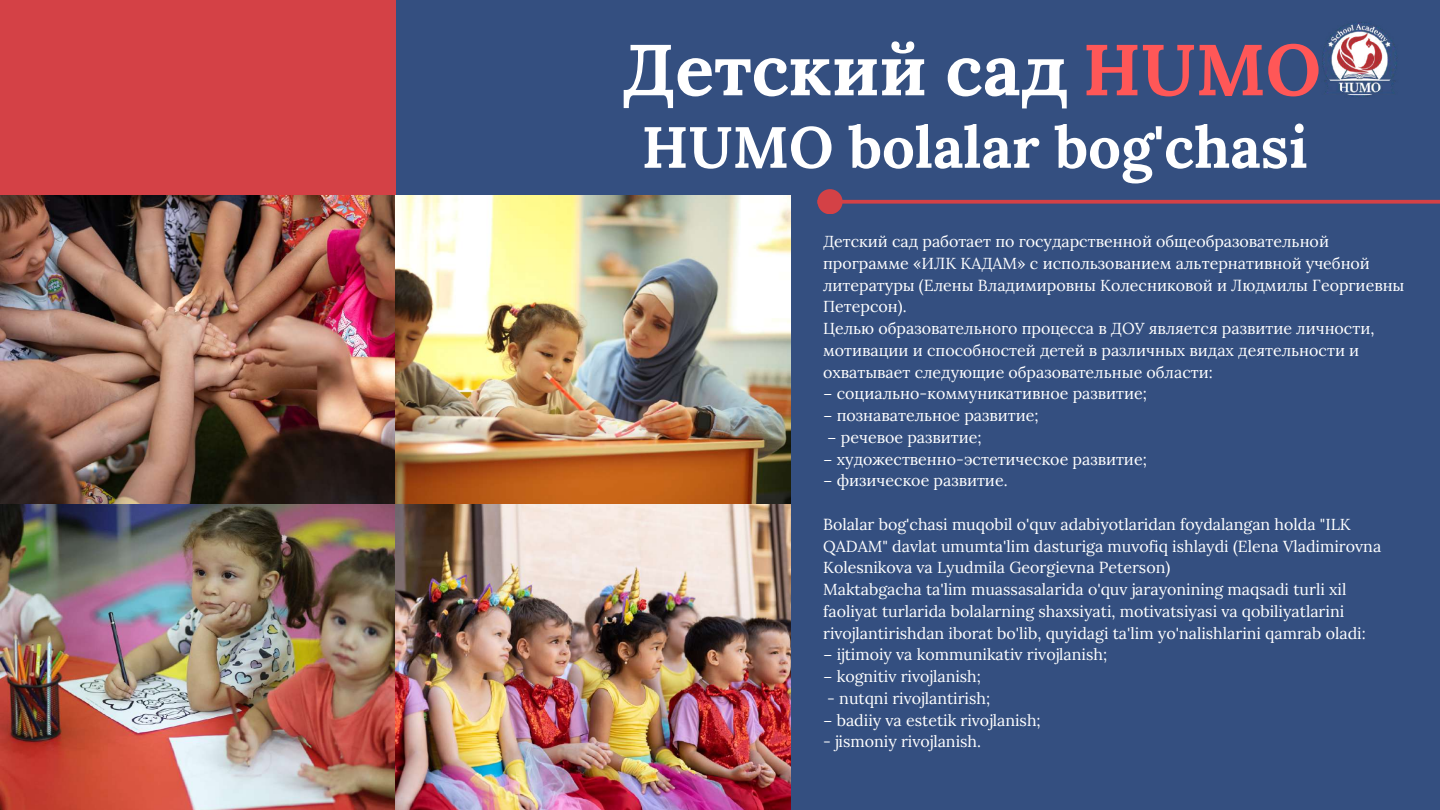
<style>
.page{position:relative;width:1440px;height:810px;background:#344f80}
.page>*{position:absolute;margin:0;border:0;box-sizing:border-box;transform-origin:0 0}
.t1{font:700 72px "Lora";color:#fff}
.t2{font:700 58px "Lora";color:#fff}
.t3{font:16px/21.8px "Lora";color:#fff}
.s1{color:#ff5757}
</style>
<div class="page">
<div style="left:0;top:0;width:395px;height:810px;background:#d44146"></div>
<svg style="left:842px;top:200px;width:598px;height:4px;background:#c4424b"></svg>
<svg style="left:817px;top:189px;width:25px;height:25px"></svg>
<img style="left:0;top:196px;width:790px;height:614px">
<img style="left:1322px;top:22px;width:75px;height:75px">
<h1 class="t1" style="left:622px;top:23px;width:701px">Детский сад <span class="s1">HUMO</span></h1>
<h2 class="t2" style="left:642px;top:109px;width:668px">HUMO bolalar bog'chasi</h2>
<p class="t3" style="left:823px;top:230px;width:583px">Детский сад работает по государственной общеобразовательной программе «ИЛК КАДАМ» с использованием альтернативной учебной литературы (Елены Владимировны Колесниковой и Людмилы Георгиевны Петерсон).<br>Целью образовательного процесса в ДОУ является развитие личности, мотивации и способностей детей в различных видах деятельности и охватывает следующие образовательные области:<br>− социально-коммуникативное развитие;<br>− познавательное развитие;<br>− речевое развитие;<br>− художественно-эстетическое развитие;<br>− физическое развитие.</p>
<p class="t3" style="left:823px;top:513px;width:560px">Bolalar bog'chasi muqobil o'quv adabiyotlaridan foydalangan holda "ILK QADAM" davlat umumta'lim dasturiga muvofiq ishlaydi (Elena Vladimirovna Kolesnikova va Lyudmila Georgievna Peterson)<br>Maktabgacha ta'lim muassasalarida o'quv jarayonining maqsadi turli xil faoliyat turlarida bolalarning shaxsiyati, motivatsiyasi va qobiliyatlarini rivojlantirishdan iborat bo'lib, quyidagi ta'lim yo'nalishlarini qamrab oladi:<br>− ijtimoiy va kommunikativ rivojlanish;<br>− kognitiv rivojlanish;</p>
<p class="t3" style="left:823px;top:687px;width:219px">- nutqni rivojlantirish;<br>− badiiy va estetik rivojlanish;</p>
<p class="t3" style="left:823px;top:731px;width:160px">- jismoniy rivojlanish.</p>
</div>
